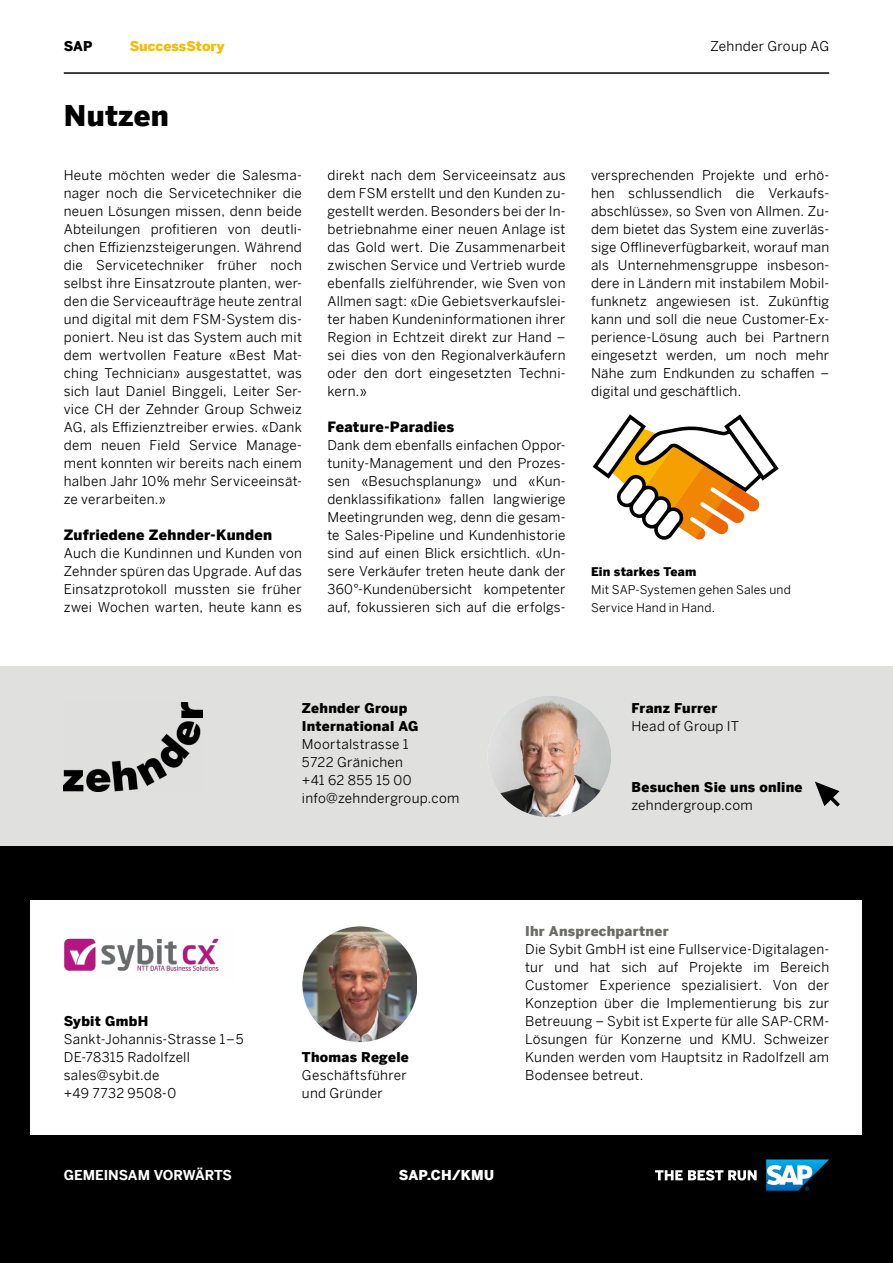
<style>
.page{position:relative;width:893px;height:1263px;background:#fff}
.page>*{position:absolute;margin:0;border:0;box-sizing:border-box;transform-origin:0 0}
.t1{font:900 28.5px "Benton Sans";letter-spacing:.01em;color:#000}
.t2{font:900 14.25px "Benton Sans";letter-spacing:.02em;color:#000}
.t3{font:700 13.65px "Benton Sans";color:#fff}
.t4{font:900 13.65px "Benton Sans";letter-spacing:.005em;color:#fff}
.t5{font:13.5px/18px "Benton Sans";letter-spacing:.02em;color:#000;text-align:justify}
.t6{font:900 13.5px/18px "Benton Sans";letter-spacing:.02em;color:#000}
.t7{font:900 13.5px "Benton Sans";letter-spacing:.02em;color:#6b6b6a}
.t8{font:900 13.5px "Benton Sans";letter-spacing:.005em;color:#fbba00}
.t9{font:12px/18px "Benton Sans";letter-spacing:.015em;color:#000}
.t10{font:900 12px "Benton Sans";letter-spacing:.015em;color:#000}
</style>
<div class="page">
<div style="left:0;top:666px;width:893px;height:180px;background:#e0e0df"></div>
<div style="left:0;top:846px;width:893px;height:417px;background:#000"></div>
<div style="left:31px;top:900px;width:831px;height:234px;background:#fff"></div>
<hr style="left:64px;top:72px;width:765px;height:2px;background:#000">
<svg style="left:655px;top:1170px;width:102px;height:10px"></svg>
<svg style="left:766px;top:1159px;width:63px;height:32px"></svg>
<img style="left:64px;top:702px;width:138px;height:90px">
<img style="left:496px;top:696px;width:115px;height:121px">
<svg style="left:593px;top:414px;width:186px;height:126px"></svg>
<img style="left:302px;top:926px;width:115px;height:116px">
<img style="left:64px;top:938px;width:155px;height:33px">
<svg style="left:815px;top:782px;width:25px;height:25px"></svg>
<p class="t6" style="left:64px;top:36px;width:30px">SAP</p>
<p class="t8" style="left:130px;top:34px;width:96px">SuccessStory</p>
<p class="t5" style="left:710px;top:35px;width:120px">Zehnder Group AG</p>
<h1 class="t1" style="left:64px;top:91px;width:107px">Nutzen</h1>
<p class="t5" style="left:64px;top:165px;width:240px">Heute möchten weder die Salesma&shy;nager noch die Servicetechniker die neuen Lösungen missen, denn beide Abteilungen profitieren von deutli&shy;chen Effizienzsteigerungen. Während die Servicetechniker früher noch selbst ihre Einsatzroute planten, wer&shy;den die Serviceaufträge heute zentral und digital mit dem FSM-System dis&shy;poniert. Neu ist das System auch mit dem wertvollen Feature «Best Mat&shy;ching Technician» ausgestattet, was sich laut Daniel Binggeli, Leiter Ser&shy;vice CH der Zehnder Group Schweiz AG, als Effizienztreiber erwies. «Dank dem neuen Field Service Manage&shy;ment konnten wir bereits nach einem halben Jahr 10% mehr Serviceeinsät&shy;ze verarbeiten.»</p>
<p class="t2" style="left:64px;top:523px;width:210px">Zufriedene Zehnder-Kunden</p>
<p class="t5" style="left:64px;top:543px;width:240px">Auch die Kundinnen und Kunden von Zehnder spüren das Upgrade. Auf das Einsatzprotokoll mussten sie früher zwei Wochen warten, heute kann es</p>
<p class="t5" style="left:327px;top:165px;width:240px">direkt nach dem Serviceeinsatz aus dem FSM erstellt und den Kunden zu&shy;gestellt werden. Besonders bei der In&shy;betriebnahme einer neuen Anlage ist das Gold wert. Die Zusammenarbeit zwischen Service und Vertrieb wurde ebenfalls zielführender, wie Sven von Allmen sagt: «Die Gebietsverkaufslei&shy;ter haben Kundeninformationen ihrer Region in Echtzeit direkt zur Hand – sei dies von den Regionalverkäufern oder den dort eingesetzten Techni&shy;kern.»</p>
<p class="t2" style="left:327px;top:415px;width:128px">Feature-Paradies</p>
<p class="t5" style="left:327px;top:435px;width:240px">Dank dem ebenfalls einfachen Oppor&shy;tunity-Management und den Prozes&shy;sen «Besuchsplanung» und «Kun&shy;denklassifikation» fallen langwierige Meetingrunden weg, denn die gesam&shy;te Sales-Pipeline und Kundenhistorie sind auf einen Blick ersichtlich. «Un&shy;sere Verkäufer treten heute dank der 360°-Kundenübersicht kompetenter auf, fokussieren sich auf die erfolgs-</p>
<p class="t5" style="left:591px;top:165px;width:240px">versprechenden Projekte und erhö&shy;hen schlussendlich die Verkaufs&shy;abschlüsse», so Sven von Allmen. Zu&shy;dem bietet das System eine zuverläs&shy;sige Offlineverfügbarkeit, worauf man als Unternehmensgruppe insbeson&shy;dere in Ländern mit instabilem Mobil&shy;funknetz angewiesen ist. Zukünftig kann und soll die neue Customer-Ex&shy;perience-Lösung auch bei Partnern eingesetzt werden, um noch mehr Nähe zum Endkunden zu schaffen – digital und geschäftlich.</p>
<p class="t10" style="left:591px;top:561px;width:107px">Ein starkes Team</p>
<p class="t9" style="left:591px;top:579px;width:201px">Mit SAP-Systemen gehen Sales und<br>Service Hand in Hand.</p>
<p class="t6" style="left:302px;top:698px;width:118px">Zehnder Group<br>International AG</p>
<p class="t5" style="left:302px;top:733px;width:159px;text-align:left">Moortalstrasse 1<br>5722 Gränichen<br>+41 62 855 15 00 info@zehndergroup.com</p>
<p class="t6" style="left:631px;top:698px;width:87px">Franz Furrer</p>
<p class="t5" style="left:631px;top:715px;width:109px">Head of Group IT</p>
<p class="t6" style="left:631px;top:777px;width:173px">Besuchen Sie uns online</p>
<p class="t5" style="left:631px;top:795px;width:123px">zehndergroup.com</p>
<p class="t6" style="left:64px;top:1011px;width:86px">Sybit GmbH</p>
<p class="t5" style="left:64px;top:1029px;width:181px;text-align:left">Sankt-Johannis-Strasse 1–5<br>DE-78315 Radolfzell sales@sybit.de<br>+49 7732 9508-0</p>
<p class="t6" style="left:302px;top:1047px;width:108px">Thomas Regele</p>
<p class="t5" style="left:302px;top:1065px;width:106px">Geschäftsführer und Gründer</p>
<p class="t3" style="left:64px;top:1163px;width:170px">GEMEINSAM VORWÄRTS</p>
<p class="t4" style="left:399px;top:1163px;width:97px">SAP.CH/KMU</p>
<p class="t7" style="left:525px;top:920px;width:145px">Ihr Ansprechpartner</p>
<p class="t5" style="left:525px;top:939px;width:306px">Die Sybit GmbH ist eine Fullservice-Digitalagen&shy;tur und hat sich auf Projekte im Bereich Customer Experience spezialisiert. Von der Konzeption über die Implementierung bis zur Betreuung – Sybit ist Experte für alle SAP-CRM-Lösungen für Konzerne und KMU. Schweizer Kunden werden vom Hauptsitz in Radolfzell am Bodensee betreut.</p>
</div>
